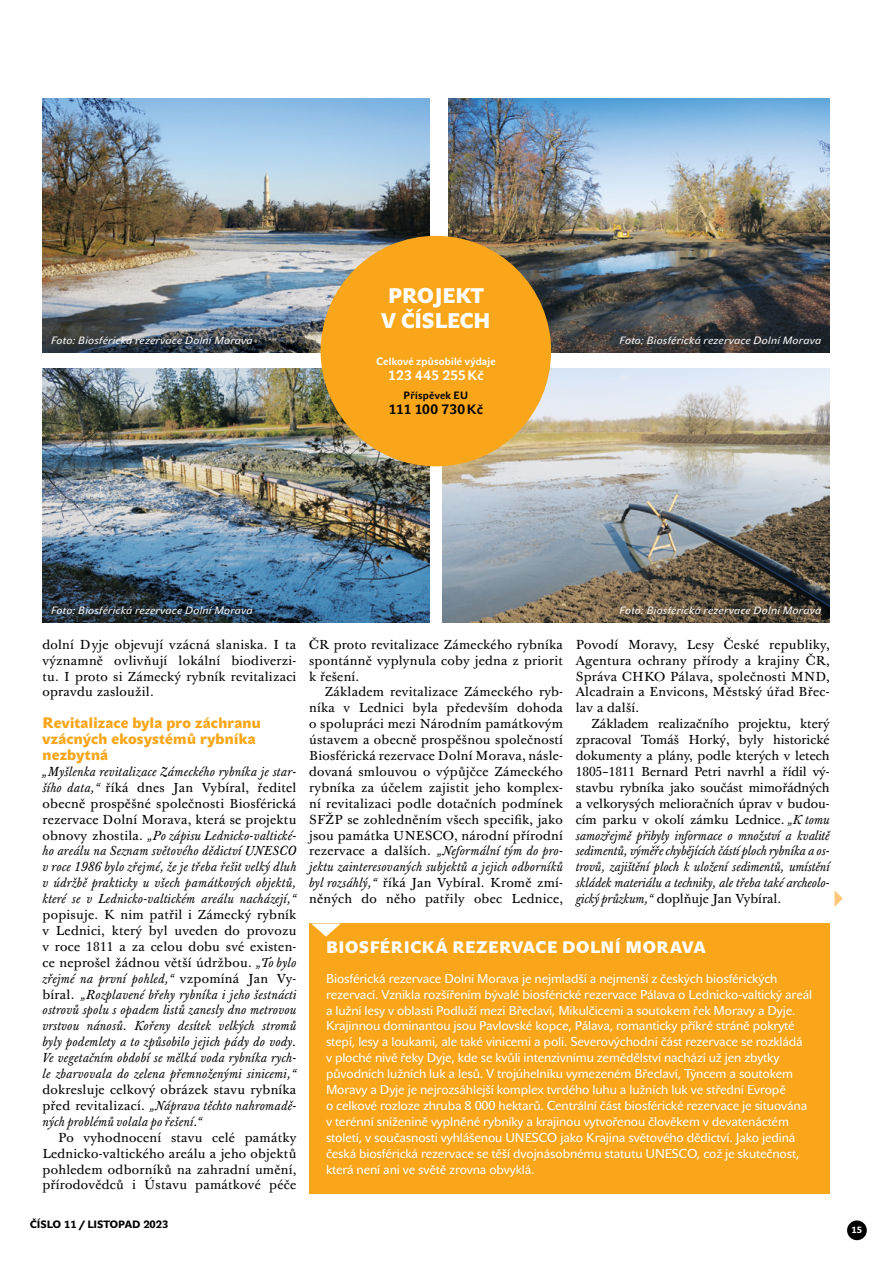
<style>
.page{position:relative;width:893px;height:1263px;background:#fff}
.page>*{position:absolute;margin:0;border:0;box-sizing:border-box;transform-origin:0 0}
.t1{font:21px/25.2px "John Sans Black Pro";color:#fff;text-align:center}
.t2{font:16.5px "John Sans Black Pro";color:#fff}
.t3{font:15px/15.9px "John Sans Black Pro";letter-spacing:.02em;color:#faa61a}
.t4{font:700 13.5px "John Sans Text Pro";letter-spacing:.02em;color:#fff}
.t5{font:700 13.5px "John Sans Text Pro";letter-spacing:.015em;color:#000}
.t6{font:12.75px/15.9px "J Baskerville Tx N";letter-spacing:.02em;color:#000;text-align:justify}
.t7{font:12.75px/15.9px "John Sans Text Pro";letter-spacing:-.01em;color:#fff}
.t8{font:italic 12.75px/15.9px "J Baskerville Tx N";letter-spacing:.02em;color:#000;text-align:justify}
.t9{font:italic 10.5px "John Sans Text Pro";letter-spacing:.03em;color:#fff}
.t10{font:700 10.5px "John Sans Text Pro";letter-spacing:.015em;color:#fff}
.t11{font:700 10.5px "John Sans Medium Pro";color:#000}
.t12{font:700 10.5px "John Sans Text Pro";letter-spacing:.025em;color:#000}
.t13{font:700 9px "John Sans Medium Pro";color:#fff}
.s1{font-style:normal}
.s2{font-style:italic}
</style>
<div class="page">
<div style="left:847px;top:1220px;width:20px;height:20px;background:#000;border-radius:50%"></div>
<img style="left:442px;top:368px;width:388px;height:255px">
<img style="left:448px;top:98px;width:381px;height:255px">
<img style="left:43px;top:98px;width:386px;height:255px">
<img style="left:43px;top:368px;width:386px;height:255px">
<svg style="left:834px;top:890px;width:9px;height:17px"></svg>
<div style="left:309px;top:923px;width:521px;height:271px;background:#faa61a"></div>
<svg style="left:311px;top:923px;width:30px;height:14px"></svg>
<div style="left:321px;top:236px;width:230px;height:230px;background:#faa61a;border-radius:50%"></div>
<p class="t9" style="left:51px;top:334px;width:203px">Foto: Biosférická rezervace Dolní Morava</p>
<h1 class="t1" style="left:381px;top:284px;width:36px">Projekt v číslech</h1>
<p class="t10" style="left:376px;top:355px;width:121px">Celkové způsobilé výdaje</p>
<p class="t4" style="left:388px;top:367px;width:97px">123 445 255Kč</p>
<p class="t12" style="left:404px;top:389px;width:66px">Příspěvek EU</p>
<p class="t5" style="left:389px;top:401px;width:96px">111 100 730Kč</p>
<p class="t9" style="left:619px;top:334px;width:203px">Foto: Biosférická rezervace Dolní Morava</p>
<p class="t9" style="left:51px;top:605px;width:203px">Foto: Biosférická rezervace Dolní Morava</p>
<p class="t6" style="left:43px;top:637px;width:255px">dolní Dyje objevují vzácná slaniska. I ta významně ovlivňují lokální biodiverzi&shy;tu. I proto si Zámecký rybník revitalizaci opravdu zasloužil.</p>
<p class="t3" style="left:43px;top:715px;width:220px">Revitalizace byla pro záchranu vzácných ekosystémů rybníka nezbytná</p>
<p class="t8" style="left:43px;top:764px;width:255px">„Myšlenka revitalizace Zámeckého rybníka je star&shy;šího data,“ <span class="s1">říká dnes Jan Vybíral, ředitel obecně prospěšné společnosti Biosférická rezervace Dolní Morava, která se projektu obnovy zhostila.</span> „Po zápisu Lednicko-valtické&shy;ho areálu na Seznam světového dědictví UNESCO v roce 1986 bylo zřejmé, že je třeba řešit velký dluh v údržbě prakticky u všech památkových objektů, které se v Lednicko-valtickém areálu nacházejí,“</p>
<p class="t8" style="left:43px;top:907px;width:255px"><span class="s1">popisuje. K nim patřil i Zámecký rybník v Lednici, který byl uveden do provozu v roce 1811 a za celou dobu své existen&shy;ce neprošel žádnou větší údržbou.</span> „To bylo zřejmé na první pohled,“ <span class="s1">vzpomíná Jan Vy&shy;bíral.</span> „Rozplavené břehy rybníka i jeho šestnácti ostrovů spolu s opadem listů zanesly dno metrovou vrstvou nánosů. Kořeny desítek velkých stromů byly podemlety a to způsobilo jejich pády do vody.<br>Ve vegetačním období se mělká voda rybníka rych&shy;le zbarvovala do zelena přemnoženými sinicemi,“</p>
<p class="t6" style="left:43px;top:1082px;width:255px">dokresluje celkový obrázek stavu rybníka před revitalizací. <span class="s2">„Náprava těchto nahromadě&shy;ných problémů volala po řešení.“</span></p>
<p class="t6" style="left:43px;top:1130px;width:255px;text-indent:16px">Po vyhodnocení stavu celé památky Lednicko-valtického areálu a jeho objektů pohledem odborníků na zahradní umění, přírodovědců i Ústavu památkové péče</p>
<p class="t6" style="left:309px;top:637px;width:255px">ČR proto revitalizace Zámeckého rybníka spontánně vyplynula coby jedna z priorit k řešení.</p>
<p class="t6" style="left:309px;top:684px;width:255px;text-indent:16px">Základem revitalizace Zámeckého ryb&shy;níka v Lednici byla především dohoda o spolupráci mezi Národním památkovým ústavem a obecně prospěšnou společností Biosférická rezervace Dolní Morava, násle&shy;dovaná smlouvou o výpůjčce Zámeckého rybníka za účelem zajistit jeho komplex&shy;ní revitalizaci podle dotačních podmínek SFŽP se zohledněním všech specifik, jako jsou památka UNESCO, národní přírodní rezervace a dalších. <span class="s2">„Neformální tým do pro&shy;jektu zainteresovaných subjektů a jejich odborníků byl rozsáhlý,“</span> říká Jan Vybíral. Kromě zmí&shy;něných do něho patřily obec Lednice,</p>
<p class="t9" style="left:619px;top:605px;width:203px">Foto: Biosférická rezervace Dolní Morava</p>
<p class="t6" style="left:576px;top:637px;width:255px">Povodí Moravy, Lesy České republiky, Agentura ochrany přírody a krajiny ČR, Správa CHKO Pálava, společnosti MND, Alcadrain a Envicons, Městský úřad Břec&shy;lav a další.</p>
<p class="t6" style="left:576px;top:716px;width:255px;text-indent:16px">Základem realizačního projektu, který zpracoval Tomáš Horký, byly historické dokumenty a plány, podle kterých v letech 1805–1811 Bernard Petri navrhl a řídil vý&shy;stavbu rybníka jako součást mimořádných a velkorysých melioračních úprav v budou&shy;cím parku v okolí zámku Lednice. <span class="s2">„K tomu samozřejmě přibyly informace o množství a kvalitě sedimentů, výměře chybějících částí ploch rybníka a os&shy;trovů, zajištění ploch k uložení sedimentů, umístění skládek materiálu a techniky, ale třeba také archeolo&shy;gický průzkum,“</span> doplňuje Jan Vybíral.</p>
<p class="t2" style="left:326px;top:937px;width:25px">Biosférická</p>
<p class="t2" style="left:452px;top:937px;width:13px">rezervace</p>
<p class="t2" style="left:562px;top:937px;width:26px">Dolní</p>
<p class="t2" style="left:625px;top:937px;width:31px">Morava</p>
<p class="t7" style="left:326px;top:970px;width:488px">Biosférická rezervace Dolní Morava je nejmladší a nejmenší z českých biosférických rezervací. Vznikla rozšířením bývalé biosférické rezervace Pálava o Lednicko-valtický areál a lužní lesy v oblasti Podluží mezi Břeclaví, Mikulčicemi a soutokem řek Moravy a Dyje.<br>Krajinnou dominantou jsou Pavlovské kopce, Pálava, romanticky příkré stráně pokryté stepí, lesy a loukami, ale také vinicemi a poli. Severovýchodní část rezervace se rozkládá<br>v ploché nivě řeky Dyje, kde se kvůli intenzivnímu zemědělství nachází už jen zbytky původních lužních luk a lesů. V trojúhelníku vymezeném Břeclaví, Týncem a soutokem Moravy a Dyje je nejrozsáhlejší komplex tvrdého luhu a lužních luk ve střední Evropě<br>o celkové rozloze zhruba 8 000 hektarů. Centrální část biosférické rezervace je situována v terénní sníženině vyplněné rybníky a krajinou vytvořenou člověkem v devatenáctém století, v současnosti vyhlášenou UNESCO jako Krajina světového dědictví. Jako jediná česká biosférická rezervace se těší dvojnásobnému statutu UNESCO, což je skutečnost, která není ani ve světě zrovna obvyklá.</p>
<p class="t11" style="left:30px;top:1218px;width:140px">ČÍSLO 11 / LISTOPAD 2023</p>
<p class="t13" style="left:852px;top:1225px;width:12px">15</p>
</div>
